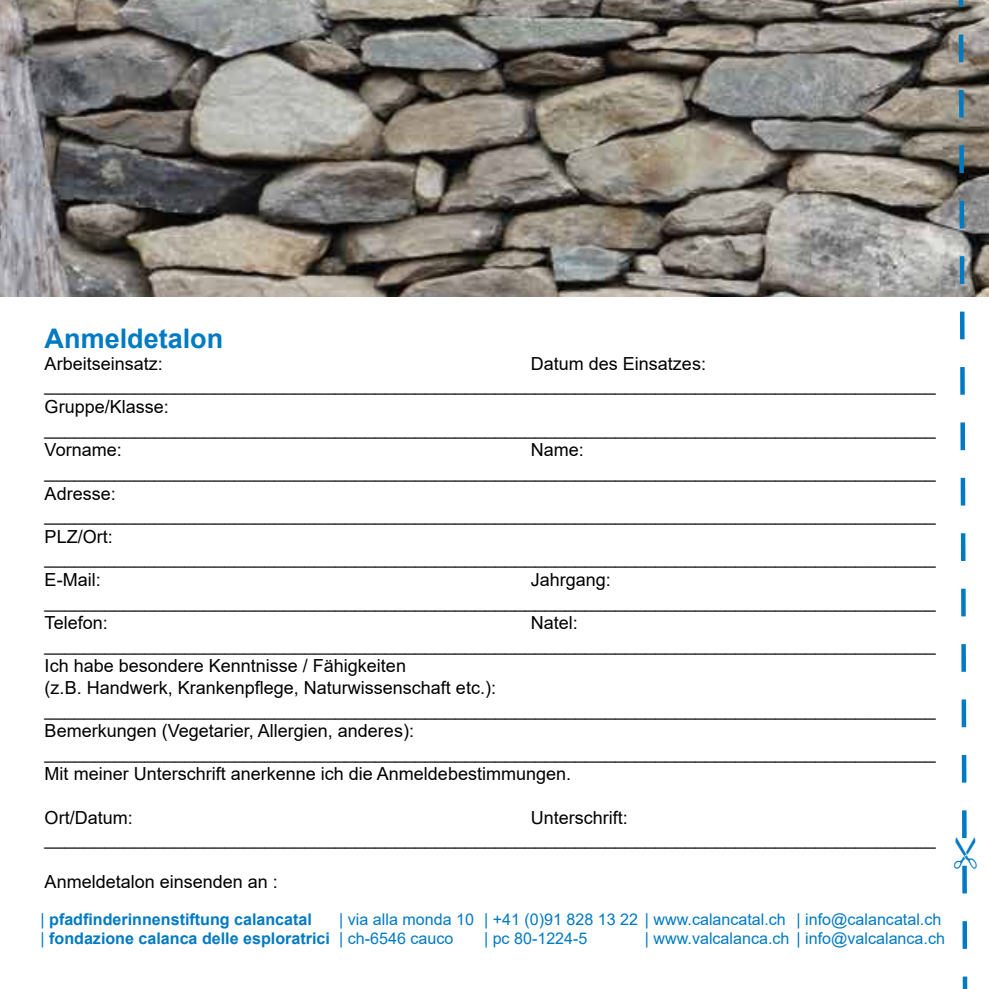
<style>
.page{position:relative;width:989px;height:989px;background:#fff}
.page>*{position:absolute;margin:0;border:0;box-sizing:border-box;transform-origin:0 0}
.t1{font:700 27px "Arial";color:#007ac2}
.t2{font:18px/21.6px "Arial";color:#000}
.t3{font:15.97px/19.3px "Arial";color:#007ac2}
.t4{font:700 15.97px "Arial";color:#007ac2}
.s1{font-weight:400}
.s2{font-weight:700}
</style>
<div class="page">
<img style="left:0;top:0;width:989px;height:297px">
<svg style="left:953px;top:0;width:24px;height:989px"></svg>
<h1 class="t1" style="left:45px;top:320px;width:180px">Anmeldetalon</h1>
<p class="t2" style="left:45px;top:352px;width:120px">Arbeitseinsatz:</p>
<p class="t2" style="left:45px;top:352px;width:892px;text-indent:486px">Datum des Einsatzes: _________________________________________________________________________________________ Gruppe/Klasse: _________________________________________________________________________________________ Vorname:</p>
<p class="t2" style="left:45px;top:439px;width:892px;text-indent:486px">Name: _________________________________________________________________________________________ Adresse: _________________________________________________________________________________________ PLZ/Ort: _________________________________________________________________________________________ E-Mail:</p>
<p class="t2" style="left:45px;top:568px;width:892px;text-indent:486px">Jahrgang: _________________________________________________________________________________________<br>Telefon:</p>
<p class="t2" style="left:45px;top:612px;width:892px;text-indent:486px">Natel: _________________________________________________________________________________________ Ich habe besondere Kenntnisse / Fähigkeiten<br>(z.B. Handwerk, Krankenpflege, Naturwissenschaft etc.): _________________________________________________________________________________________ Bemerkungen (Vegetarier, Allergien, anderes): _________________________________________________________________________________________ Mit meiner Unterschrift anerkenne ich die Anmeldebestimmungen.</p>
<p class="t2" style="left:45px;top:806px;width:90px">Ort/Datum:</p>
<p class="t2" style="left:45px;top:806px;width:892px;text-indent:486px">Unterschrift: _________________________________________________________________________________________</p>
<p class="t2" style="left:45px;top:871px;width:235px">Anmeldetalon einsenden an :</p>
<p class="t4" style="left:40px;top:908px;width:273px"><span class="s1">|</span> pfadfinderinnenstiftung calancatal</p>
<p class="t3" style="left:40px;top:909px;width:902px;text-indent:299px">| via alla monda 10 | +41 (0)91 828 13 22 | www.calancatal.ch | info@calancatal.ch | <span class="s2">fondazione calanca delle esploratrici</span> | ch-6546 cauco</p>
<p class="t3" style="left:484px;top:929px;width:105px">| pc 80-1224-5</p>
<p class="t3" style="left:645px;top:929px;width:301px">| www.valcalanca.ch | info@valcalanca.ch</p>
</div>
